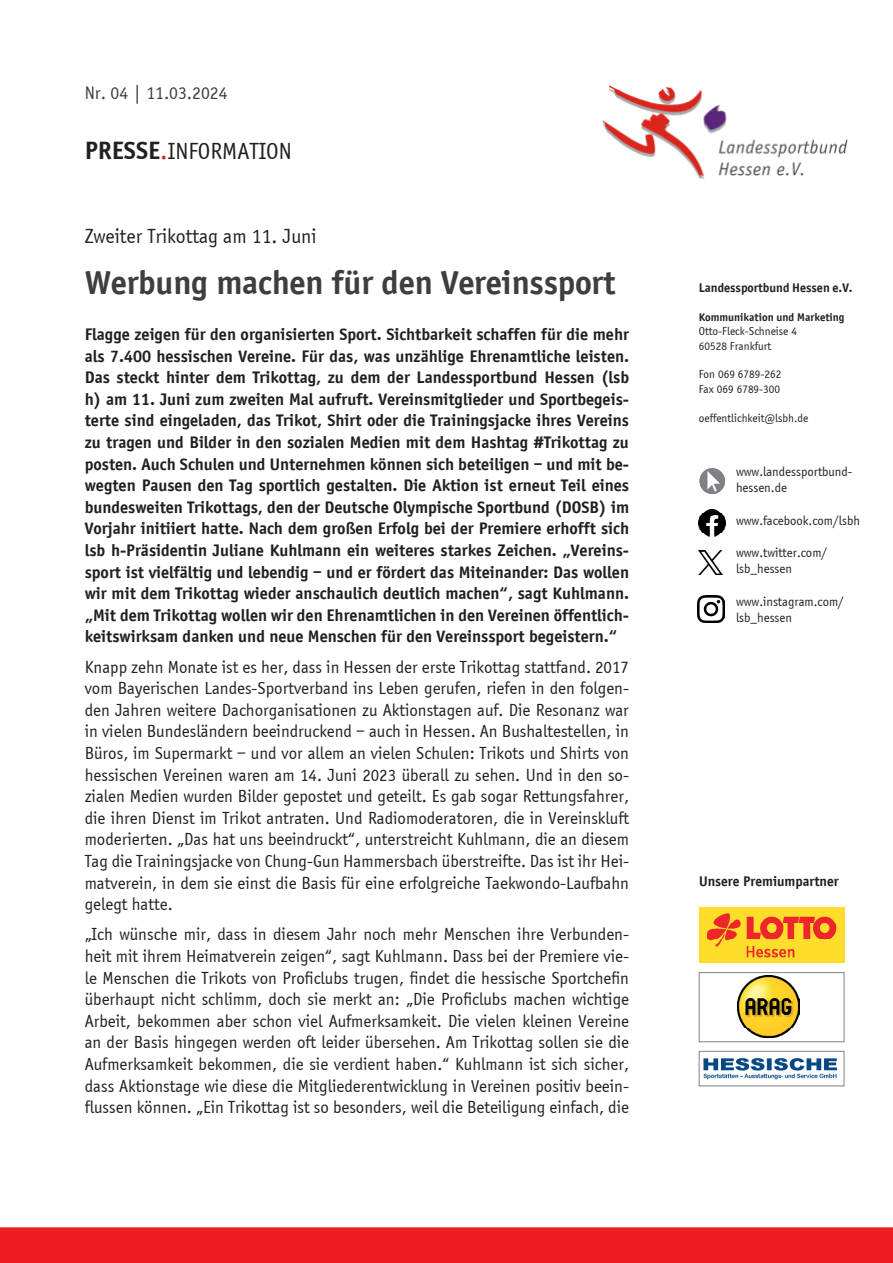
<style>
.page{position:relative;width:893px;height:1263px;background:#fff}
.page>*{position:absolute;margin:0;border:0;box-sizing:border-box;transform-origin:0 0}
.Headline{font:700 36px "Sportiv";letter-spacing:-.005em;color:#3e3e3f}
.t1{font:24px "Sportiv";color:#231f20}
.Dachzeile{font:21px "Sportiv";color:#231f20}
.Headline-2{font:18.75px "Sportiv";color:#3e3e3f}
.Grundtext{font:18px/21.6px "Sportiv";color:#231f20;text-align:justify}
.Grundtext-2{font:700 18px/21.6px "Sportiv";color:#231f20;text-align:justify}
.t2{font:700 15px "Sportiv";color:#231f20}
.t3{font:13.5px/16.2px "Sportiv";color:#231f20}
.t4{font:700 13.5px "Sportiv";color:#231f20}
.t5{font:12px/14.4px "Sportiv";color:#231f20}
.t6{font:700 12px "Sportiv";color:#231f20}
.s1{font-weight:700;font-size:27px}
.s2{font-size:27px;color:#d1232a}
</style>
<div class="page">
<div style="left:0;top:1227px;width:893px;height:36px;background:#ee1d23"></div>
<img style="left:602px;top:85px;width:246px;height:94px">
<img style="left:699px;top:908px;width:145px;height:54px">
<img style="left:738px;top:975px;width:62px;height:62px">
<div style="left:699px;top:972px;width:145px;height:70px;border:1px solid #808285"></div>
<img style="left:703px;top:1058px;width:134px;height:22px">
<div style="left:699px;top:1051px;width:145px;height:35px;border:1px solid #808285"></div>
<img style="left:699px;top:510px;width:26px;height:26px">
<img style="left:698px;top:595px;width:27px;height:27px">
<img style="left:699px;top:551px;width:23px;height:24px">
<img style="left:699px;top:468px;width:26px;height:26px;border-radius:13px">
<p class="Headline-2" style="left:85px;top:83px;width:144px">Nr. 04 | 11.03.2024</p>
<h2 class="t1" style="left:85px;top:138px;width:209px"><span class="s1">PRESSE</span><span class="s2">.</span>INFORMATION</h2>
<p class="Dachzeile" style="left:85px;top:225px;width:233px">Zweiter Trikottag am 11. Juni</p>
<p class="Headline" style="left:85px;top:262px;width:532px">Werbung machen für den Vereinssport</p>
<p class="Grundtext-2" style="left:85px;top:323px;width:546px">Flagge zeigen für den organisierten Sport. Sichtbarkeit schaffen für die mehr als 7.400 hessischen Vereine. Für das, was unzählige Ehrenamtliche leisten.<br>Das steckt hinter dem Trikottag, zu dem der Landessportbund Hessen (lsb h) am 11. Juni zum zweiten Mal aufruft. Vereinsmitglieder und Sportbegeis&shy;terte sind eingeladen, das Trikot, Shirt oder die Trainingsjacke ihres Vereins zu tragen und Bilder in den sozialen Medien mit dem Hashtag #Trikottag zu posten. Auch Schulen und Unternehmen können sich beteiligen – und mit be&shy;wegten Pausen den Tag sportlich gestalten. Die Aktion ist erneut Teil eines bundesweiten Trikottags, den der Deutsche Olympische Sportbund (DOSB) im Vorjahr initiiert hatte. Nach dem großen Erfolg bei der Premiere erhofft sich lsb h-Präsidentin Juliane Kuhlmann ein weiteres starkes Zeichen. „Vereins&shy;sport ist vielfältig und lebendig – und er fördert das Miteinander: Das wollen wir mit dem Trikottag wieder anschaulich deutlich machen“, sagt Kuhlmann. „Mit dem Trikottag wollen wir den Ehrenamtlichen in den Vereinen öffentlich&shy;keitswirksam danken und neue Menschen für den Vereinssport begeistern.“</p>
<p class="Grundtext" style="left:85px;top:656px;width:546px">Knapp zehn Monate ist es her, dass in Hessen der erste Trikottag stattfand. 2017 vom Bayerischen Landes-Sportverband ins Leben gerufen, riefen in den folgen&shy;den Jahren weitere Dachorganisationen zu Aktionstagen auf. Die Resonanz war in vielen Bundesländern beeindruckend – auch in Hessen. An Bushaltestellen, in Büros, im Supermarkt – und vor allem an vielen Schulen: Trikots und Shirts von hessischen Vereinen waren am 14. Juni 2023 überall zu sehen. Und in den so&shy;zialen Medien wurden Bilder gepostet und geteilt. Es gab sogar Rettungsfahrer, die ihren Dienst im Trikot antraten. Und Radiomoderatoren, die in Vereinskluft moderierten. „Das hat uns beeindruckt“, unterstreicht Kuhlmann, die an diesem Tag die Trainingsjacke von Chung-Gun Hammersbach überstreifte. Das ist ihr Hei&shy;matverein, in dem sie einst die Basis für eine erfolgreiche Taekwondo-Laufbahn gelegt hatte.</p>
<p class="Grundtext" style="left:85px;top:924px;width:546px">„Ich wünsche mir, dass in diesem Jahr noch mehr Menschen ihre Verbunden&shy;heit mit ihrem Heimatverein zeigen“, sagt Kuhlmann. Dass bei der Premiere vie&shy;le Menschen die Trikots von Proficlubs trugen, findet die hessische Sportchefin überhaupt nicht schlimm, doch sie merkt an: „Die Proficlubs machen wichtige Arbeit, bekommen aber schon viel Aufmerksamkeit. Die vielen kleinen Vereine an der Basis hingegen werden oft leider übersehen. Am Trikottag sollen sie die Aufmerksamkeit bekommen, die sie verdient haben.“ Kuhlmann ist sich sicher, dass Aktionstage wie diese die Mitgliederentwicklung in Vereinen positiv beein&shy;flussen können. „Ein Trikottag ist so besonders, weil die Beteiligung einfach, die</p>
<p class="t4" style="left:699px;top:280px;width:155px">Landessportbund Hessen e.V.</p>
<p class="t6" style="left:699px;top:310px;width:147px">Kommunikation und Marketing</p>
<p class="t5" style="left:699px;top:324px;width:100px">Otto-Fleck-Schneise 4<br>60528 Frankfurt</p>
<p class="t5" style="left:699px;top:367px;width:84px">Fon 069 6789-262<br>Fax 069 6789-300</p>
<p class="t5" style="left:699px;top:410px;width:111px">oeffentlichkeit@lsbh.de</p>
<p class="t3" style="left:736px;top:464px;width:118px">www.landessportbund&shy;hessen.de</p>
<p class="t3" style="left:736px;top:512px;width:125px">www.facebook.com/lsbh</p>
<p class="t3" style="left:736px;top:545px;width:93px">www.twitter.com/ lsb_hessen</p>
<p class="t3" style="left:736px;top:593px;width:109px">www.instagram.com/ lsb_hessen</p>
<p class="t2" style="left:699px;top:872px;width:141px">Unsere Premiumpartner</p>
</div>
